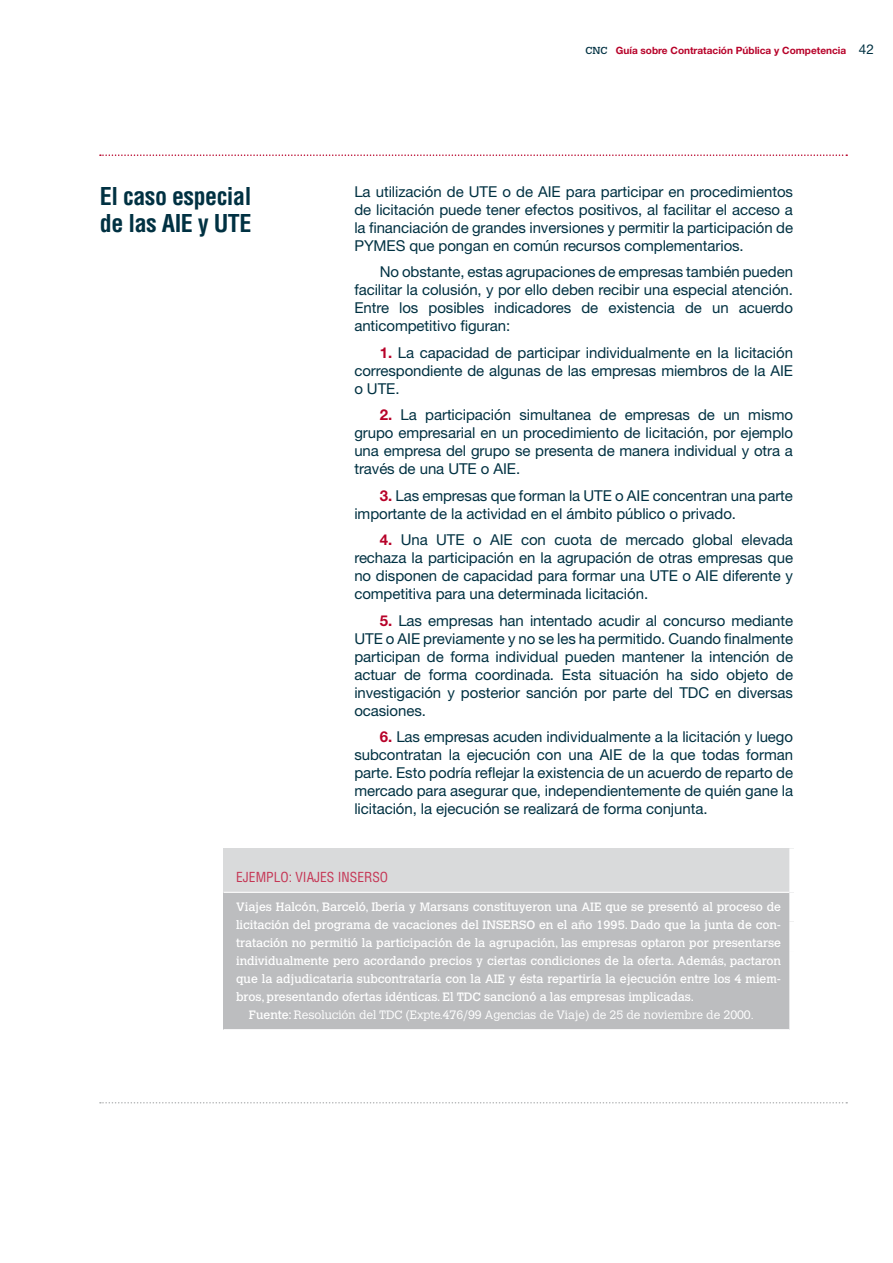
<style>
.page{position:relative;width:893px;height:1263px;background:#fff}
.page>*{position:absolute;margin:0;border:0;box-sizing:border-box;transform-origin:0 0}
.t1{font:700 condensed 24px/27px "Helvetica";letter-spacing:-.02em;color:#003142}
.t2{font:15px/18px "Helvetica Neue";letter-spacing:-.005em;color:#003142;text-align:justify}
.t3{font:condensed 13.5px "Helvetica";color:#c53554}
.t4{font:12px "Calvert MT Std";letter-spacing:-.005em;color:#fff}
.t5{font:300 12px "Calvert MT Std";letter-spacing:-.005em;color:#fff}
.t6{font:700 10.05px "Helvetica Neue";color:#b70229}
.s1{font-family:"Calvert MT Std";font-weight:400;color:#003142}
.s2{font-weight:400;font-size:13.5px;color:#003142}
.s3{font-weight:700;color:#b70229}
.s4{font-weight:400}
</style>
<div class="page">
<svg style="left:100px;top:1102px;width:747px;height:1px"></svg>
<svg style="left:100px;top:154px;width:747px;height:2px"></svg>
<div style="left:223px;top:848px;width:571px;height:44px;background:#d9dadb"></div>
<div style="left:223px;top:892px;width:571px;height:138px;background:#bcbdbf"></div>
<div style="left:789px;top:848px;width:9px;height:44px;background:#fff"></div>
<hr style="left:223px;top:892px;width:566px;height:1px;background:#fff">
<hr style="left:223px;top:1029px;width:566px;height:1px;background:#fff">
<div style="left:789px;top:892px;width:9px;height:30px;background:#fff"></div>
<div style="left:789px;top:922px;width:9px;height:29px;background:#fff"></div>
<div style="left:789px;top:951px;width:9px;height:79px;background:#fff"></div>
<h1 class="t1" style="left:100px;top:182px;width:153px">El caso especial de las AIE y UTE</h1>
<p class="t6" style="left:585px;top:44px;width:290px"><span class="s1">CNC</span> Guía sobre Contratación Pública y Competencia <span class="s2">42</span></p>
<p class="t2" style="left:354px;top:182px;width:440px">La utilización de UTE o de AIE para participar en procedimientos de licitación puede tener efectos positivos, al facilitar el acceso a la financiación de grandes inversiones y permitir la participación de PYMES que pongan en común recursos complementarios.</p>
<p class="t2" style="left:354px;top:263px;width:440px;text-indent:26px">No obstante, estas agrupaciones de empresas también pueden facilitar la colusión, y por ello deben recibir una especial atención.<br>Entre los posibles indicadores de existencia de un acuerdo anticompetitivo figuran:</p>
<p class="t2" style="left:354px;top:343px;width:440px;text-indent:26px"><span class="s3">1.</span> La capacidad de participar individualmente en la licitación correspondiente de algunas de las empresas miembros de la AIE o UTE.</p>
<p class="t2" style="left:354px;top:406px;width:440px;text-indent:26px"><span class="s3">2.</span> La participación simultanea de empresas de un mismo grupo empresarial en un procedimiento de licitación, por ejemplo una empresa del grupo se presenta de manera individual y otra a través de una UTE o AIE.</p>
<p class="t2" style="left:354px;top:486px;width:440px;text-indent:26px"><span class="s3">3.</span> Las empresas que forman la UTE o AIE concentran una parte importante de la actividad en el ámbito público o privado.</p>
<p class="t2" style="left:354px;top:531px;width:440px;text-indent:26px"><span class="s3">4.</span> Una UTE o AIE con cuota de mercado global elevada rechaza la participación en la agrupación de otras empresas que no disponen de capacidad para formar una UTE o AIE diferente y competitiva para una determinada licitación.</p>
<p class="t2" style="left:354px;top:611px;width:440px;text-indent:26px"><span class="s3">5.</span> Las empresas han intentado acudir al concurso mediante UTE o AIE previamente y no se les ha permitido. Cuando finalmente participan de forma individual pueden mantener la intención de actuar de forma coordinada. Esta situación ha sido objeto de investigación y posterior sanción por parte del TDC en diversas ocasiones.</p>
<p class="t2" style="left:354px;top:728px;width:440px;text-indent:26px"><span class="s3">6.</span> Las empresas acuden individualmente a la licitación y luego subcontratan la ejecución con una AIE de la que todas forman parte. Esto podría reflejar la existencia de un acuerdo de reparto de mercado para asegurar que, independientemente de quién gane la licitación, la ejecución se realizará de forma conjunta.</p>
<p class="t3" style="left:236px;top:869px;width:16px">EJEMPLO</p>
<p class="t3" style="left:289px;top:869px;width:22px">: VIAJES</p>
<p class="t3" style="left:338px;top:869px;width:52px">INSERSO</p>
<p class="t4" style="left:236px;top:900px;width:546px">Viajes Halcón, Barceló, Iberia y Marsans constituyeron una AIE que se presentó al proceso de</p>
<p class="t4" style="left:236px;top:918px;width:546px">licitación del programa de vacaciones del INSERSO en el año 1995. Dado que la junta de con-</p>
<p class="t4" style="left:236px;top:936px;width:546px">tratación no permitió la participación de la agrupación, las empresas optaron por presentarse</p>
<p class="t4" style="left:236px;top:954px;width:546px">individualmente pero acordando precios y ciertas condiciones de la oferta. Además, pactaron</p>
<p class="t4" style="left:236px;top:972px;width:546px">que la adjudicataria subcontrataría con la AIE y ésta repartiría la ejecución entre los 4 miem-</p>
<p class="t4" style="left:236px;top:990px;width:459px">bros, presentando ofertas idénticas. El TDC sancionó a las empresas implicadas.</p>
<p class="t5" style="left:249px;top:1008px;width:506px"><span class="s4">Fuente:</span> Resolución del TDC (Expte.476/99 Agencias de Viaje) de 25 de noviembre de 2000.</p>
</div>
